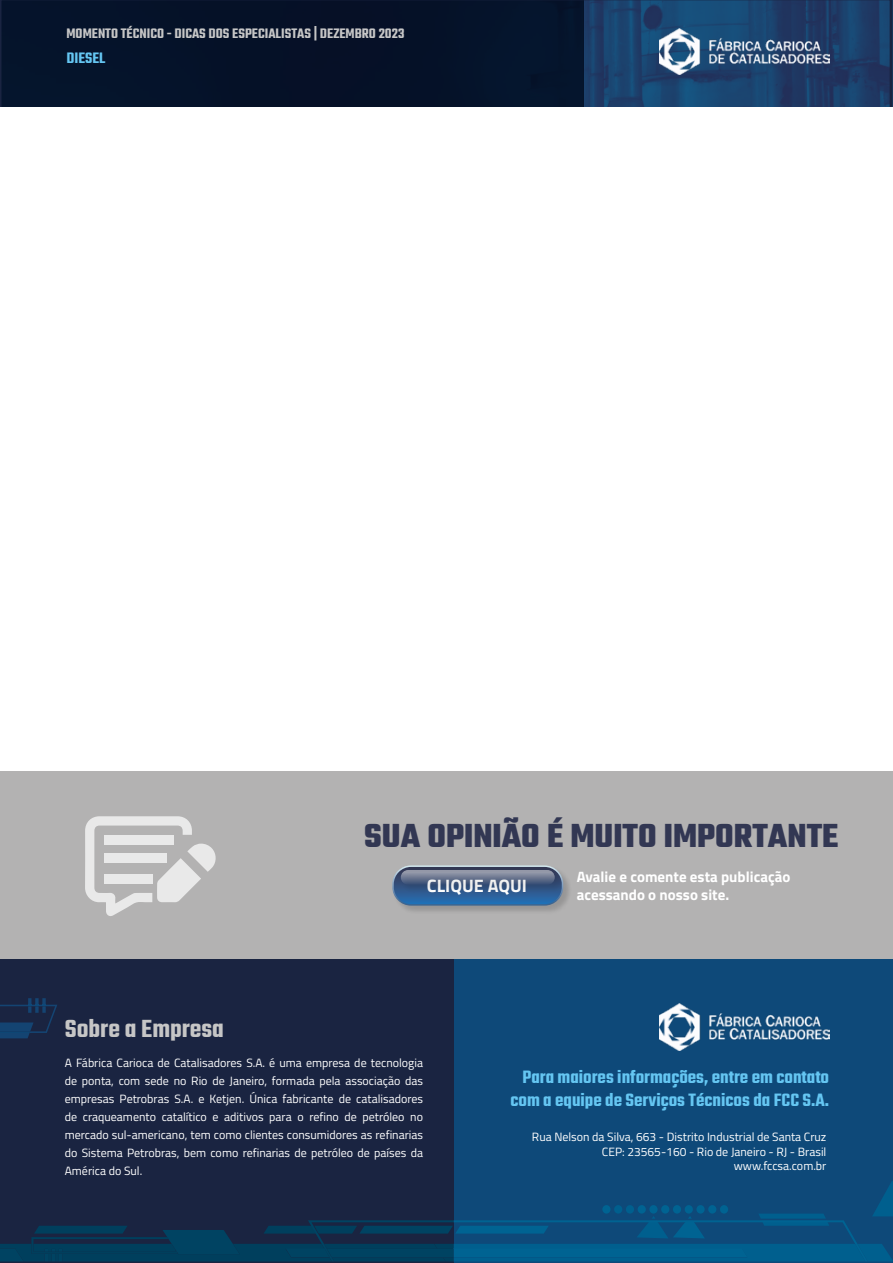
<style>
.page{position:relative;width:893px;height:1263px;background:#fff}
.page>*{position:absolute;margin:0;border:0;box-sizing:border-box;transform-origin:0 0}
.t1{font:700 36px "Teko";color:#323753}
.t2{font:600 27px "Teko";color:#c6c6c6}
.t3{font:600 19.5px/23.4px "Teko";color:#65c6f2;text-align:right}
.t4{font:700 18px "Titillium Web";color:#fff}
.t5{font:600 16.5px "Teko";color:#65c6f2}
.t6{font:600 15px "Teko";color:#c6c6c6}
.t7{font:700 15px/18px "Titillium Web";color:#fff}
.t8{font:12px/18px "Titillium Web";color:#fff;text-align:justify}
</style>
<div class="page">
<svg style="left:0;top:0;width:893px;height:106px;background:#0b1f3c"></svg>
<img style="left:660px;top:28px;width:169px;height:47px">
<div style="left:0;top:959px;width:893px;height:304px;background:#0e4979"></div>
<div style="left:0;top:959px;width:453px;height:304px;background:#1a2441"></div>
<svg style="left:0;top:1180px;width:893px;height:82px"></svg>
<svg style="left:0;top:998px;width:57px;height:40px"></svg>
<div style="left:0;top:772px;width:893px;height:187px;background:#b3b2b2"></div>
<svg style="left:85px;top:816px;width:131px;height:100px"></svg>
<div style="left:104px;top:874px;width:48px;height:9px;background:#e9e9e9"></div>
<img style="left:660px;top:1004px;width:169px;height:46px">
<div style="left:392px;top:865px;width:180px;height:49px;background:#000;opacity:.16"></div>
<svg style="left:393px;top:866px;width:169px;height:39px;background:#36679c"></svg>
<div style="left:392px;top:865px;width:171px;height:41px;border:2px solid #fff;border-radius:18px"></div>
<div style="left:400px;top:869px;width:163px;height:24px;background:#000;opacity:.16"></div>
<svg style="left:401px;top:870px;width:154px;height:15px;background:#6a7690"></svg>
<p class="t6" style="left:66px;top:24px;width:340px">MOMENTO TÉCNICO - DICAS DOS ESPECIALISTAS | DEZEMBRO 2023</p>
<h3 class="t5" style="left:66px;top:47px;width:40px">DIESEL</h3>
<h1 class="t1" style="left:364px;top:813px;width:476px">SUA OPINIÃO É MUITO IMPORTANTE</h1>
<p class="t7" style="left:577px;top:867px;width:215px">Avalie e comente esta publicação acessando o nosso site.</p>
<h3 class="t4" style="left:427px;top:872px;width:102px">CLIQUE AQUI</h3>
<h2 class="t2" style="left:65px;top:1012px;width:161px">Sobre a Empresa</h2>
<p class="t8" style="left:65px;top:1053px;width:360px">A Fábrica Carioca de Catalisadores S.A. é uma empresa de tecnologia de ponta, com sede no Rio de Janeiro, formada pela associação das empresas Petrobras S.A. e Ketjen. Única fabricante de catalisadores de craqueamento catalítico e aditivos para o refino de petróleo no mercado sul-americano, tem como clientes consumidores as refinarias do Sistema Petrobras, bem como refinarias de petróleo de países da América do Sul.</p>
<h3 class="t3" style="left:510px;top:1066px;width:320px">Para maiores informações, entre em contato com a equipe de Serviços Técnicos da FCC S.A.</h3>
<p class="t8" style="left:532px;top:1129px;width:296px;line-height:14.4px;text-align:right">Rua Nelson da Silva, 663 - Distrito Industrial de Santa Cruz<br>CEP: 23565-160 - Rio de Janeiro - RJ - Brasil www.fccsa.com.br</p>
</div>
